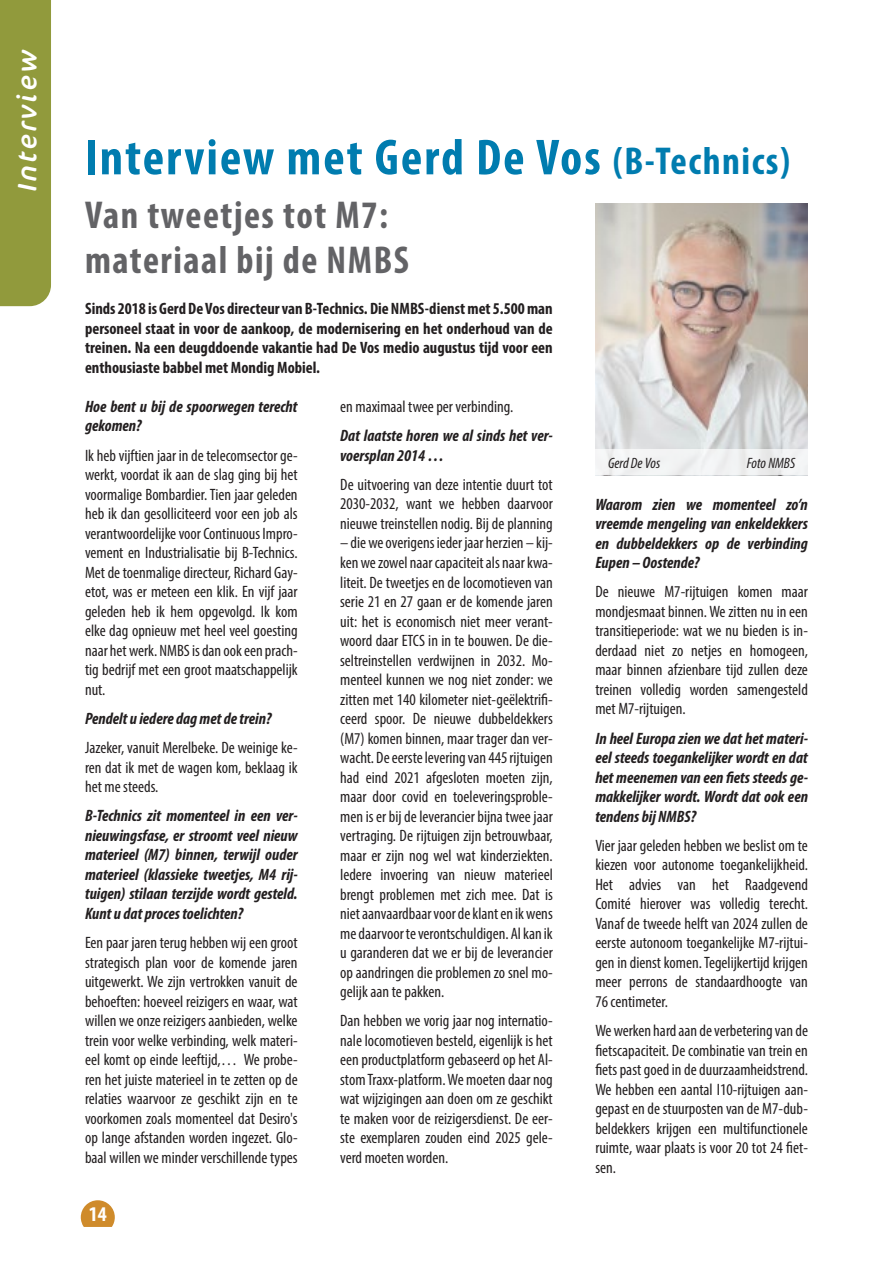
<style>
.page{position:relative;width:893px;height:1263px;background:#fff}
.page>*{position:absolute;margin:0;border:0;box-sizing:border-box;transform-origin:0 0}
.t1{font:700 condensed 51px "Myriad Pro";letter-spacing:.04em;color:#007caf}
.t2{font:700 condensed 39px/45px "Myriad Pro";letter-spacing:.04em;color:#636366}
.t3{font:italic 27px "Cocon OT";letter-spacing:.1em;color:#fff}
.t4{font:700 condensed 21px "Myriad Pro";color:#fff}
.t5{font:condensed 16.5px/19.5px "Myriad Pro";color:#231f20;text-align:justify}
.t6{font:italic 700 condensed 16.5px/19.5px "Myriad Pro";color:#231f20;text-align:justify}
.t7{font:700 condensed 16.5px/19.5px "Myriad Pro";color:#231f20;text-align:justify}
.t8{font:italic condensed 15px "Myriad Pro";color:#231f20}
.s1{font-size:39px}
</style>
<div class="page">
<svg style="left:81px;top:1200px;width:34px;height:27px"></svg>
<div style="left:0;top:0;width:51px;height:306px;background:#919a3c"></div>
<img style="left:595px;top:203px;width:213px;height:247px">
<div style="left:595px;top:450px;width:213px;height:25px;background:#f1f3f3"></div>
<h3 class="t3" style="left:11px;top:192px;width:144px;rotate:-90deg">Interview</h3>
<h1 class="t1" style="left:85px;top:125px;width:707px">Interview met Gerd De Vos <span class="s1">(B-Technics)</span></h1>
<h2 class="t2" style="left:85px;top:192px;width:325px">Van tweetjes tot M7: materiaal bij de NMBS</h2>
<p class="t7" style="left:85px;top:299px;width:469px">Sinds 2018 is Gerd De Vos directeur van B-Technics. Die NMBS-dienst met 5.500 man personeel staat in voor de aankoop, de modernisering en het onderhoud van de treinen. Na een deugddoende vakantie had De Vos medio augustus tijd voor een enthousiaste babbel met Mondig Mobiel.</p>
<p class="t6" style="left:85px;top:396px;width:214px">Hoe bent u bij de spoorwegen terecht gekomen?</p>
<p class="t5" style="left:85px;top:445px;width:214px">Ik heb vijftien jaar in de telecomsector ge&shy;werkt, voordat ik aan de slag ging bij het voormalige Bombardier. Tien jaar geleden heb ik dan gesolliciteerd voor een job als verantwoordelijke voor Continuous Impro&shy;vement en Industrialisatie bij B-Technics.<br>Met de toenmalige directeur, Richard Gay&shy;etot, was er meteen een klik. En vijf jaar geleden heb ik hem opgevolgd. Ik kom elke dag opnieuw met heel veel goesting naar het werk. NMBS is dan ook een prach&shy;tig bedrijf met een groot maatschappelijk nut.</p>
<p class="t6" style="left:85px;top:708px;width:188px">Pendelt u iedere dag met de trein?</p>
<p class="t5" style="left:85px;top:738px;width:214px">Jazeker, vanuit Merelbeke. De weinige ke&shy;ren dat ik met de wagen kom, beklaag ik het me steeds.</p>
<p class="t6" style="left:85px;top:806px;width:214px">B-Technics zit momenteel in een ver&shy;nieuwingsfase, er stroomt veel nieuw materieel (M7) binnen, terwijl ouder materieel (klassieke tweetjes, M4 rij&shy;tuigen) stilaan terzijde wordt gesteld.<br>Kunt u dat proces toelichten?</p>
<p class="t5" style="left:85px;top:933px;width:214px">Een paar jaren terug hebben wij een groot strategisch plan voor de komende jaren uitgewerkt. We zijn vertrokken vanuit de behoeften: hoeveel reizigers en waar, wat willen we onze reizigers aanbieden, welke trein voor welke verbinding, welk materi&shy;eel komt op einde leeftijd,… We probe&shy;ren het juiste materieel in te zetten op de relaties waarvoor ze geschikt zijn en te voorkomen zoals momenteel dat Desiro's op lange afstanden worden ingezet. Glo&shy;baal willen we minder verschillende types</p>
<p class="t5" style="left:340px;top:397px;width:175px">en maximaal twee per verbinding.</p>
<p class="t6" style="left:340px;top:426px;width:214px">Dat laatste horen we al sinds het ver&shy;voersplan 2014 …</p>
<p class="t5" style="left:340px;top:475px;width:214px">De uitvoering van deze intentie duurt tot 2030-2032, want we hebben daarvoor nieuwe treinstellen nodig. Bij de planning</p>
<p class="t5" style="left:340px;top:533px;width:214px">– die we overigens ieder jaar herzien – kij&shy;ken we zowel naar capaciteit als naar kwa&shy;liteit. De tweetjes en de locomotieven van serie 21 en 27 gaan er de komende jaren uit: het is economisch niet meer verant&shy;woord daar ETCS in in te bouwen. De die&shy;seltreinstellen verdwijnen in 2032. Mo&shy;menteel kunnen we nog niet zonder: we zitten met 140 kilometer niet-geëlektrifi&shy;ceerd spoor. De nieuwe dubbeldekkers (M7) komen binnen, maar trager dan ver&shy;wacht. De eerste levering van 445 rijtuigen had eind 2021 afgesloten moeten zijn, maar door covid en toeleveringsproble&shy;men is er bij de leverancier bijna twee jaar vertraging. De rijtuigen zijn betrouwbaar, maar er zijn nog wel wat kinderziekten.<br>Iedere invoering van nieuw materieel brengt problemen met zich mee. Dat is niet aanvaardbaar voor de klant en ik wens me daarvoor te verontschuldigen. Al kan ik u garanderen dat we er bij de leverancier op aandringen die problemen zo snel mo&shy;gelijk aan te pakken.</p>
<p class="t5" style="left:340px;top:1011px;width:214px">Dan hebben we vorig jaar nog internatio&shy;nale locomotieven besteld, eigenlijk is het een productplatform gebaseerd op het Al&shy;stom Traxx-platform. We moeten daar nog wat wijzigingen aan doen om ze geschikt te maken voor de reizigersdienst. De eer&shy;ste exemplaren zouden eind 2025 gele&shy;verd moeten worden.</p>
<p class="t4" style="left:89px;top:1201px;width:19px">14</p>
<p class="t8" style="left:608px;top:454px;width:54px">Gerd De Vos</p>
<p class="t8" style="left:747px;top:454px;width:50px">Foto NMBS</p>
<p class="t6" style="left:595px;top:494px;width:214px">Waarom zien we momenteel zo’n vreemde mengeling van enkeldekkers en dubbeldekkers op de verbinding Eupen – Oostende?</p>
<p class="t5" style="left:595px;top:582px;width:214px">De nieuwe M7-rijtuigen komen maar mondjesmaat binnen. We zitten nu in een transitieperiode: wat we nu bieden is in&shy;derdaad niet zo netjes en homogeen, maar binnen afzienbare tijd zullen deze treinen volledig worden samengesteld met M7-rijtuigen.</p>
<p class="t6" style="left:595px;top:728px;width:214px">In heel Europa zien we dat het materi&shy;eel steeds toegankelijker wordt en dat het meenemen van een fiets steeds ge&shy;makkelijker wordt. Wordt dat ook een tendens bij NMBS?</p>
<p class="t5" style="left:595px;top:835px;width:214px">Vier jaar geleden hebben we beslist om te kiezen voor autonome toegankelijkheid.<br>Het advies van het Raadgevend Comité hierover was volledig terecht.<br>Vanaf de tweede helft van 2024 zullen de eerste autonoom toegankelijke M7-rijtui&shy;gen in dienst komen. Tegelijkertijd krijgen meer perrons de standaardhoogte van 76 centimeter.</p>
<p class="t5" style="left:595px;top:1021px;width:214px">We werken hard aan de verbetering van de fietscapaciteit. De combinatie van trein en fiets past goed in de duurzaamheidstrend.<br>We hebben een aantal I10-rijtuigen aan&shy;gepast en de stuurposten van de M7-dub&shy;beldekkers krijgen een multifunctionele ruimte, waar plaats is voor 20 tot 24 fiet&shy;sen.</p>
</div>
